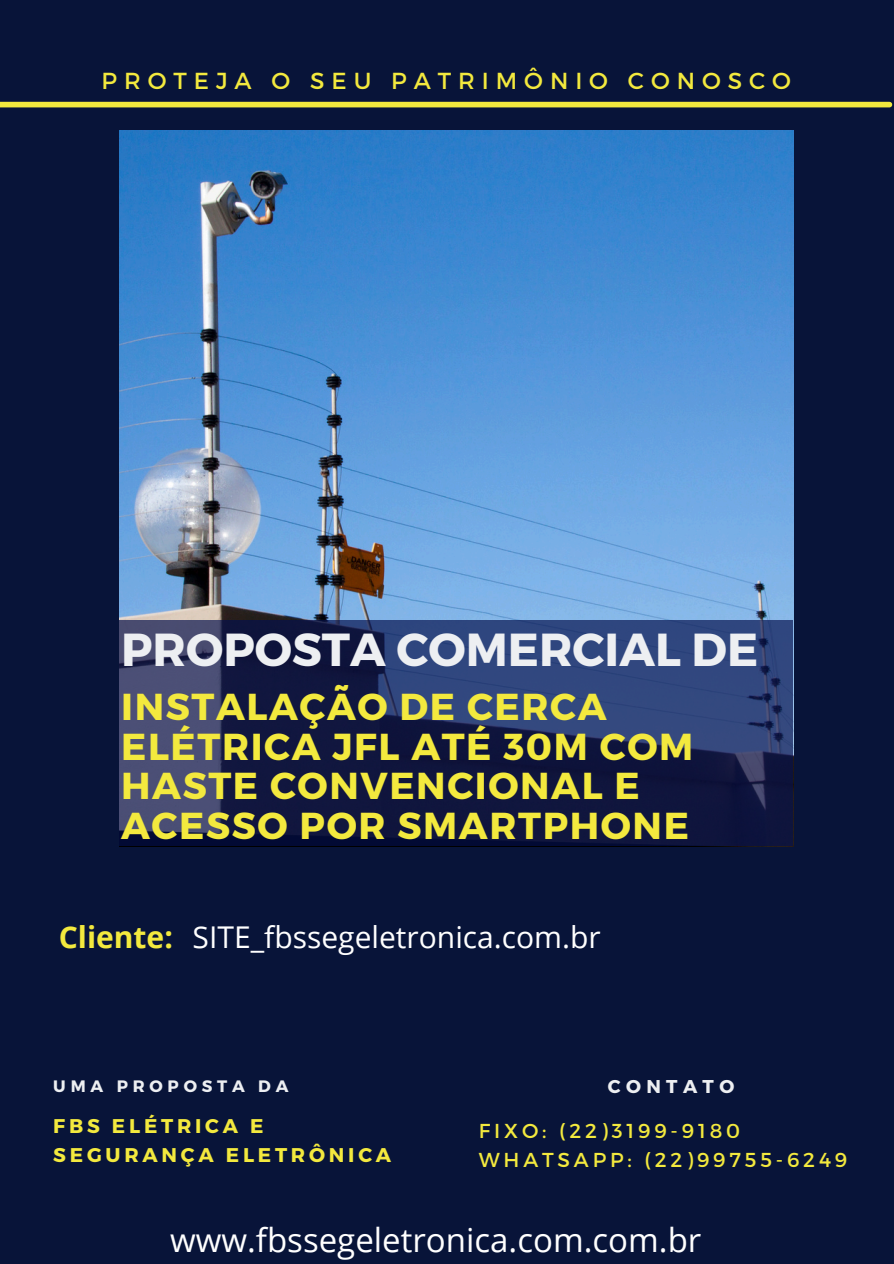
<style>
.page{position:relative;width:894px;height:1264px;background:#fff}
.page>*{position:absolute;margin:0;border:0;box-sizing:border-box;transform-origin:0 0}
.t1{font:700 46.2px "Montserrat";color:#edeff2}
.t2{font:700 37.5px/39.3px "Montserrat";letter-spacing:.04em;color:#f3e93e}
.t3{font:33px "Open Sans";color:#fff}
.t4{font:30px "Open Sans";color:#fff}
.t5{font:700 30px "Open Sans";color:#f3e93e}
.t6{font:23.1px "Montserrat";letter-spacing:.3em;color:#f3e93e}
.t7{font:20.1px "Montserrat";letter-spacing:.19em;color:#f3e93e}
.t8{font:700 19.8px/28.2px "Montserrat";letter-spacing:.19em;color:#f3e93e}
.t9{font:700 18.45px "Montserrat";letter-spacing:.29em;color:#edeff2}
.t10{font:700 16.5px "Montserrat";letter-spacing:.29em;color:#edeff2}
</style>
<div class="page">
<div style="left:0;top:0;width:893px;height:1263px;background:#081439"></div>
<img style="left:119px;top:131px;width:674px;height:625px">
<div style="left:0;top:102px;width:889px;height:5px;background:#f3e93e"></div>
<svg style="left:119px;top:620px;width:673px;height:214px;fill:#121740"></svg>
<h5 class="t6" style="left:101px;top:66px;width:690px">PROTEJA O SEU PATRIMÔNIO CONOSCO</h5>
<h6 class="t1" style="left:121px;top:620px;width:638px">PROPOSTA COMERCIAL DE</h6>
<h6 class="t2" style="left:121px;top:685px;width:573px">INSTALAÇÃO DE CERCA<br>ELÉTRICA JFL ATÉ 30M COM<br>HASTE CONVENCIONAL E<br>ACESSO POR SMARTPHONE</h6>
<p class="t5" style="left:59px;top:915px;width:116px">Cliente:</p>
<h4 class="t4" style="left:192px;top:915px;width:409px">SITE_fbssegeletronica.com.br</h4>
<h2 class="t10" style="left:53px;top:1075px;width:237px">UMA PROPOSTA DA</h2>
<h1 class="t8" style="left:53px;top:1111px;width:339px">FBS ELÉTRICA E<br>SEGURANÇA ELETRÔNICA</h1>
<p class="t9" style="left:607px;top:1073px;width:128px">CONTATO</p>
<h3 class="t7" style="left:478px;top:1118px;width:263px">FIXO: (22)3199-9180</h3>
<h4 class="t7" style="left:478px;top:1147px;width:370px">WHATSAPP: (22)99755-6249</h4>
<p class="t3" style="left:170px;top:1216px;width:532px">www.fbssegeletronica.com.com.br</p>
</div>
